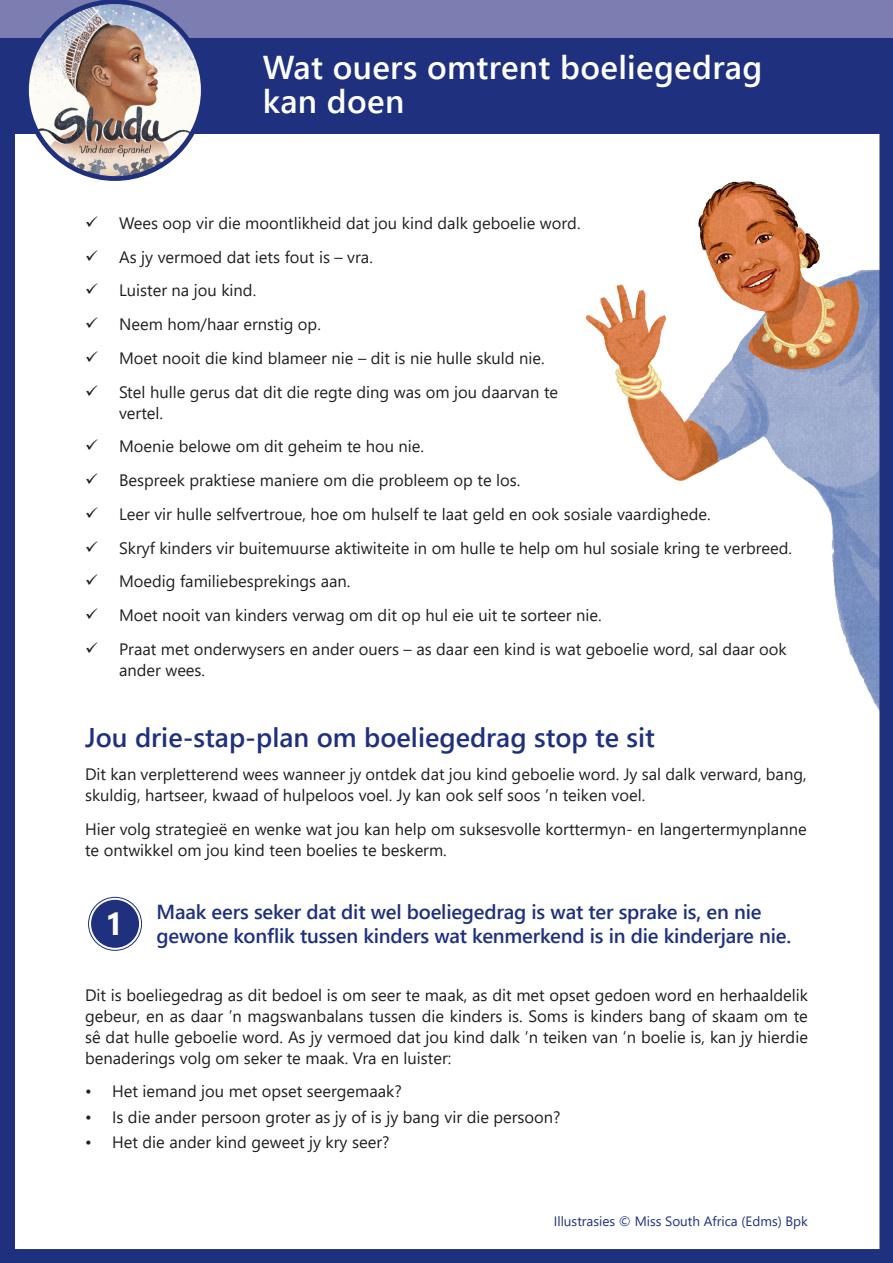
<style>
.page{position:relative;width:893px;height:1263px;background:#fff}
.page>*{position:absolute;margin:0;border:0;box-sizing:border-box;transform-origin:0 0}
.t1{font:600 33px/34.5px "Segoe UI";letter-spacing:.01em;color:#fff}
.t2{font:700 31.5px "Segoe UI";color:#fff}
.t3{font:600 27px "Segoe UI";color:#1f317e}
.t4{font:600 20.25px/24.3px "Segoe UI";letter-spacing:-.01em;color:#1f317e}
.Body-text{font:16.5px/21px "Segoe UI";color:#231f20}
.Body-text-2{font:16.5px/21px "Segoe UI";color:#211d1e}
.iMPRINT{font:13.5px "Segoe UI";color:#1f317e}
.s1{color:#231f20}
</style>
<div class="page">
<div style="left:0;top:0;width:893px;height:52px;background:#7c7db0"></div>
<div style="left:0;top:38px;width:893px;height:96px;background:#1f317e"></div>
<div style="left:0;top:1249px;width:893px;height:14px;background:#1f317e"></div>
<div style="left:0;top:106px;width:15px;height:1157px;background:#1f317e"></div>
<img style="left:585px;top:181px;width:294px;height:529px">
<svg style="left:88px;top:897px;width:54px;height:54px;fill:#1f317e"></svg>
<div style="left:85px;top:894px;width:60px;height:60px;border:2px solid #fff;border-radius:50%"></div>
<div style="left:89px;top:898px;width:52px;height:52px;border:2px solid #fff;border-radius:50%"></div>
<div style="left:879px;top:106px;width:14px;height:1157px;background:#1f317e"></div>
<img style="left:26px;top:2px;width:177px;height:177px;border-radius:88px">
<div style="left:24px;top:0;width:182px;height:181px;border:5px solid #1f317e;border-radius:50%"></div>
<p class="t1" style="left:263px;top:47px;width:501px">Wat ouers omtrent boeliegedrag kan doen</p>
<p class="Body-text" style="left:85px;top:211px;width:497px">✓ Wees oop vir die moontlikheid dat jou kind dalk geboelie word.</p>
<p class="Body-text" style="left:85px;top:245px;width:289px">✓ As jy vermoed dat iets fout is – vra.</p>
<p class="Body-text" style="left:85px;top:279px;width:173px">✓ Luister na jou kind.</p>
<p class="Body-text" style="left:85px;top:312px;width:237px">✓ Neem hom/haar ernstig op.</p>
<p class="Body-text" style="left:85px;top:346px;width:461px">✓ Moet nooit die kind blameer nie – dit is nie hulle skuld nie.</p>
<p class="Body-text" style="left:119px;top:380px;width:441px;text-indent:-34px">✓ Stel hulle gerus dat dit die regte ding was om jou daarvan te vertel.</p>
<p class="Body-text" style="left:85px;top:435px;width:341px">✓ Moenie belowe om dit geheim te hou nie.</p>
<p class="Body-text" style="left:85px;top:468px;width:437px">✓ Bespreek praktiese maniere om die probleem op te los.</p>
<p class="Body-text" style="left:85px;top:502px;width:627px">✓ Leer vir hulle selfvertroue, hoe om hulself te laat geld en ook sosiale vaardighede.</p>
<p class="Body-text" style="left:85px;top:536px;width:709px">✓ Skryf kinders vir buitemuurse aktiwiteite in om hulle te help om hul sosiale kring te verbreed.</p>
<p class="Body-text" style="left:85px;top:570px;width:267px">✓ Moedig familiebesprekings aan.</p>
<p class="Body-text" style="left:85px;top:603px;width:518px">✓ Moet nooit van kinders verwag om dit op hul eie uit te sorteer nie.</p>
<p class="Body-text" style="left:119px;top:637px;width:669px;text-indent:-34px">✓ Praat met onderwysers en ander ouers – as daar een kind is wat geboelie word, sal daar ook ander wees.</p>
<p class="t3" style="left:85px;top:712px;width:571px">Jou drie-stap-plan om boeliegedrag stop te sit</p>
<p class="Body-text" style="left:85px;top:763px;width:723px">Dit kan verpletterend wees wanneer jy ontdek dat jou kind geboelie word. Jy sal dalk verward, bang, skuldig, hartseer, kwaad of hulpeloos voel. Jy kan ook self soos ’n teiken voel.</p>
<p class="Body-text-2" style="left:85px;top:817px;width:723px">Hier volg strategieë en wenke wat jou kan help om suksesvolle korttermyn- en langertermynplanne te ontwikkel om jou kind teen boelies te beskerm.</p>
<p class="t2" style="left:105px;top:894px;width:20px">1</p>
<p class="t4" style="left:157px;top:898px;width:636px">Maak eers seker dat dit wel boeliegedrag is wat ter sprake is, en nie gewone konflik tussen kinders wat kenmerkend is in die kinderjare nie.</p>
<p class="Body-text-2" style="left:85px;top:983px;width:724px;text-align:justify">Dit is boeliegedrag as dit bedoel is om seer te maak, as dit met opset gedoen word en herhaaldelik gebeur, en as daar <span class="s1">’</span>n magswanbalans tussen die kinders is. Soms is kinders bang of skaam om te sê dat hulle geboelie word. As jy vermoed dat jou kind dalk <span class="s1">’</span>n teiken van ’n boelie is, kan jy hierdie benaderings volg om seker te maak. Vra en luister:</p>
<p class="Body-text-2" style="left:85px;top:1079px;width:318px"><span class="s1">•</span> Het iemand jou met opset seergemaak?</p>
<p class="Body-text-2" style="left:85px;top:1105px;width:477px"><span class="s1">•</span> Is die ander persoon groter as jy of is jy bang vir die persoon?</p>
<p class="Body-text-2" style="left:85px;top:1130px;width:306px"><span class="s1">•</span> Het die ander kind geweet jy kry seer?</p>
<p class="iMPRINT" style="left:554px;top:1208px;width:256px">Illustrasies © Miss South Africa (Edms) Bpk</p>
</div>
